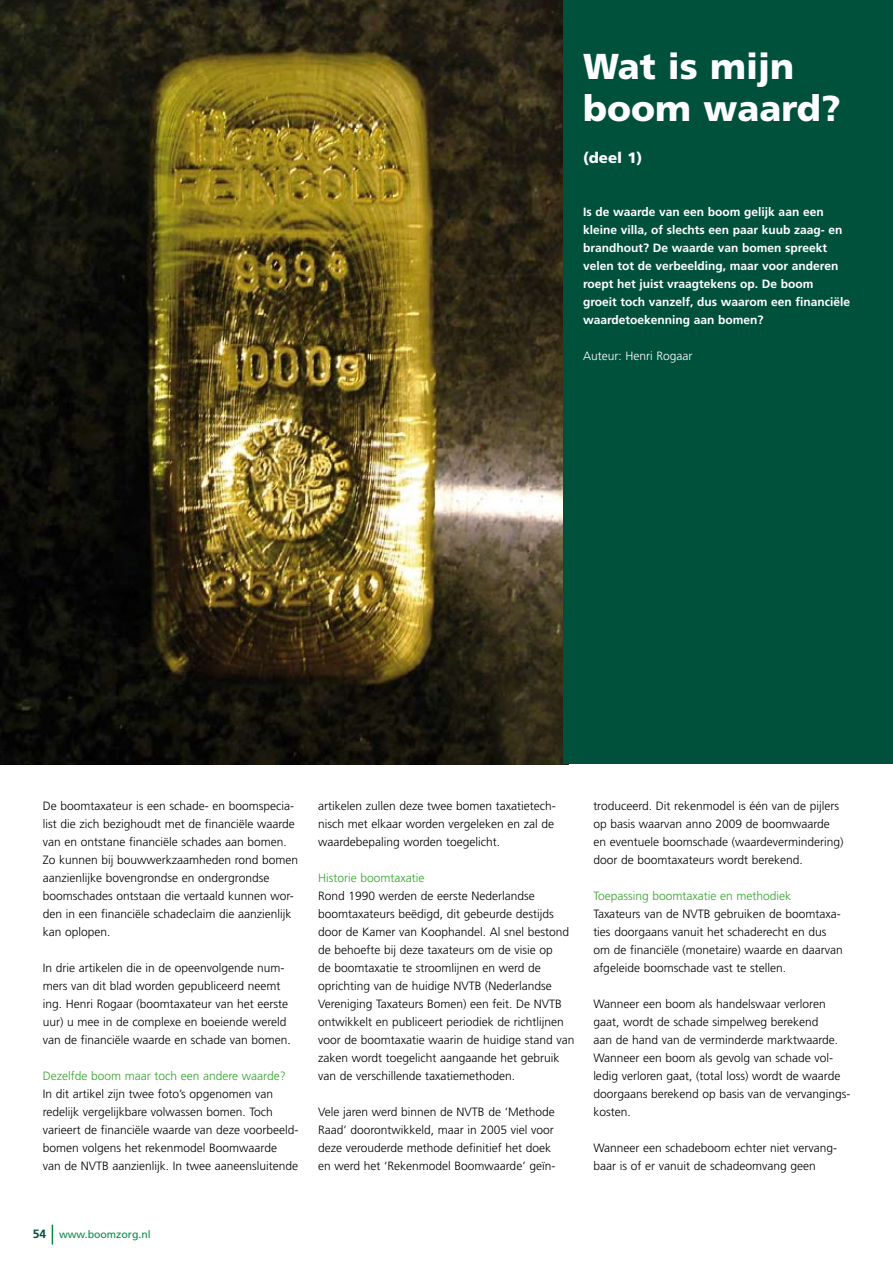
<style>
.page{position:relative;width:893px;height:1263px;background:#fff}
.page>*{position:absolute;margin:0;border:0;box-sizing:border-box;transform-origin:0 0}
.t1{font:900 36px/42px "Frutiger";color:#fff}
.t2{font:900 15px "Frutiger";color:#fff}
.t3{font:300 12px/18px "Frutiger";color:#000}
.t4{font:700 12px/18px "Frutiger";color:#fff}
.t5{font:300 12px "Frutiger";color:#35a32c}
.t6{font:300 12px "Frutiger";color:#fff}
.t7{font:10.5px "Frutiger";color:#008b45}
.s1{font-weight:700;font-size:12px;color:#00513c}
</style>
<div class="page">
<svg style="left:52px;top:1225px;width:1px;height:19px"></svg>
<img style="left:0;top:0;width:563px;height:764px">
<div style="left:563px;top:0;width:330px;height:764px;background:#00513c"></div>
<h1 class="t1" style="left:583px;top:45px;width:259px">Wat is mijn boom waard?</h1>
<p class="t2" style="left:583px;top:149px;width:61px">(deel 1)</p>
<p class="t4" style="left:583px;top:203px;width:268px">Is de waarde van een boom gelijk aan een kleine villa, of slechts een paar kuub zaag- en brandhout? De waarde van bomen spreekt velen tot de verbeelding, maar voor anderen roept het juist vraagtekens op. De boom groeit toch vanzelf, dus waarom een financiële waardetoekenning aan bomen?</p>
<p class="t6" style="left:583px;top:349px;width:111px">Auteur: Henri Rogaar</p>
<p class="t3" style="left:43px;top:797px;width:257px">De boomtaxateur is een schade- en boomspecia&shy;list die zich bezighoudt met de financiële waarde van en ontstane financiële schades aan bomen.<br>Zo kunnen bij bouwwerkzaamheden rond bomen aanzienlijke bovengrondse en ondergrondse boomschades ontstaan die vertaald kunnen wor&shy;den in een financiële schadeclaim die aanzienlijk kan oplopen.</p>
<p class="t3" style="left:43px;top:959px;width:250px">In drie artikelen die in de opeenvolgende num&shy;mers van dit blad worden gepubliceerd neemt ing. Henri Rogaar (boomtaxateur van het eerste uur) u mee in de complexe en boeiende wereld van de financiële waarde en schade van bomen.</p>
<p class="t5" style="left:43px;top:1069px;width:244px">Dezelfde boom maar toch een andere waarde?</p>
<p class="t3" style="left:43px;top:1085px;width:257px">In dit artikel zijn twee foto’s opgenomen van redelijk vergelijkbare volwassen bomen. Toch varieert de financiële waarde van deze voorbeeld&shy;bomen volgens het rekenmodel Boomwaarde<br>van de NVTB aanzienlijk. In twee aaneensluitende</p>
<p class="t3" style="left:318px;top:797px;width:239px">artikelen zullen deze twee bomen taxatietech&shy;nisch met elkaar worden vergeleken en zal de waardebepaling worden toegelicht.</p>
<p class="t5" style="left:318px;top:871px;width:108px">Historie boomtaxatie</p>
<p class="t3" style="left:318px;top:887px;width:258px">Rond 1990 werden de eerste Nederlandse boomtaxateurs beëdigd, dit gebeurde destijds door de Kamer van Koophandel. Al snel bestond de behoefte bij deze taxateurs om de visie op<br>de boomtaxatie te stroomlijnen en werd de oprichting van de huidige NVTB (Nederlandse Vereniging Taxateurs Bomen) een feit. De NVTB ontwikkelt en publiceert periodiek de richtlijnen voor de boomtaxatie waarin de huidige stand van zaken wordt toegelicht aangaande het gebruik van de verschillende taxatiemethoden.</p>
<p class="t3" style="left:318px;top:1103px;width:239px">Vele jaren werd binnen de NVTB de ‘Methode Raad’ doorontwikkeld, maar in 2005 viel voor deze verouderde methode definitief het doek en werd het ‘Rekenmodel Boomwaarde’ geïn-</p>
<p class="t3" style="left:593px;top:797px;width:252px">troduceerd. Dit rekenmodel is één van de pijlers op basis waarvan anno 2009 de boomwaarde en eventuele boomschade (waardevermindering) door de boomtaxateurs wordt berekend.</p>
<p class="t5" style="left:593px;top:889px;width:199px">Toepassing boomtaxatie en methodiek</p>
<p class="t3" style="left:593px;top:905px;width:251px">Taxateurs van de NVTB gebruiken de boomtaxa&shy;ties doorgaans vanuit het schaderecht en dus om de financiële (monetaire) waarde en daarvan afgeleide boomschade vast te stellen.</p>
<p class="t3" style="left:593px;top:995px;width:259px">Wanneer een boom als handelswaar verloren gaat, wordt de schade simpelweg berekend<br>aan de hand van de verminderde marktwaarde.<br>Wanneer een boom als gevolg van schade vol&shy;ledig verloren gaat, (total loss) wordt de waarde doorgaans berekend op basis van de vervangings&shy;kosten.</p>
<p class="t3" style="left:593px;top:1139px;width:245px">Wanneer een schadeboom echter niet vervang&shy;baar is of er vanuit de schadeomvang geen</p>
<p class="t7" style="left:33px;top:1228px;width:119px"><span class="s1">54</span> www.boomzorg.nl</p>
</div>
